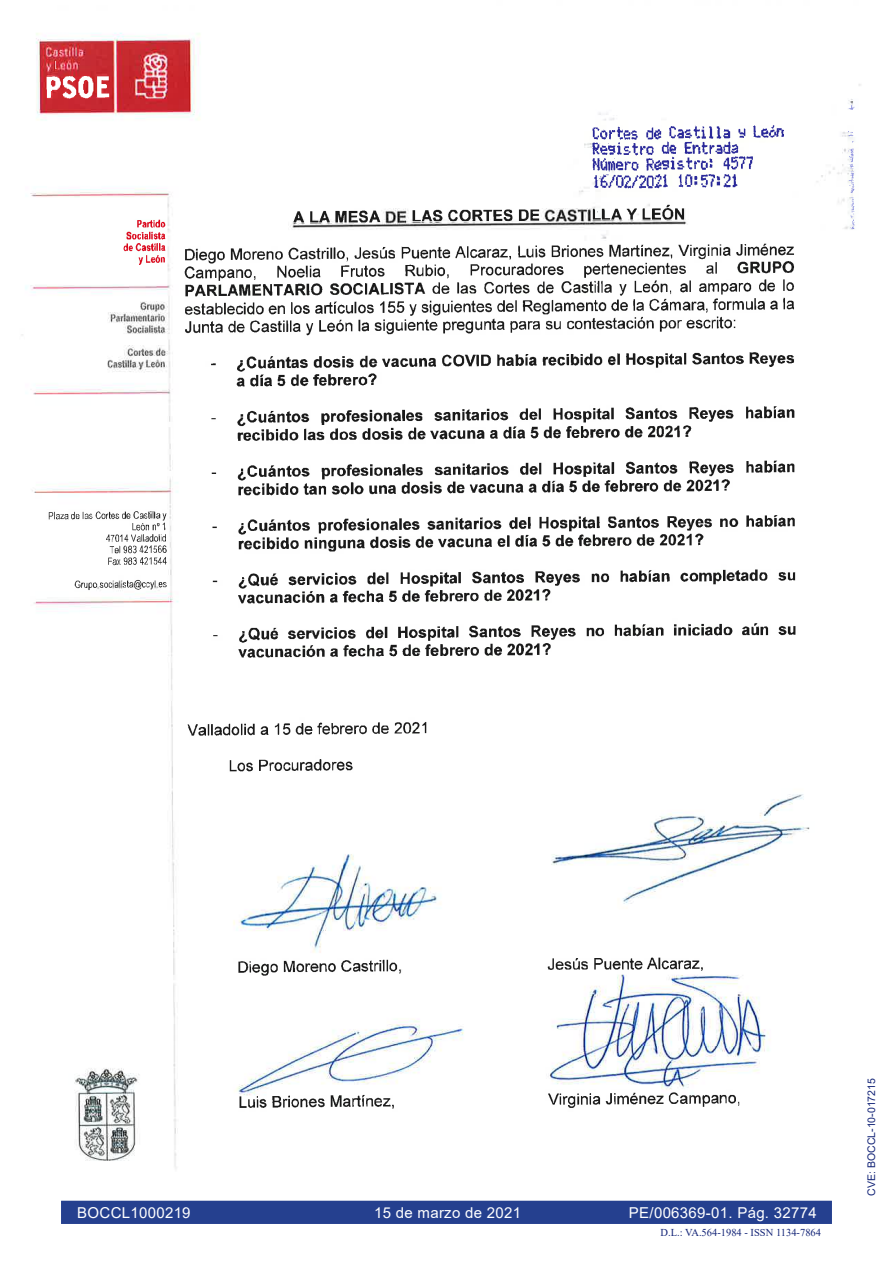
<style>
.page{position:relative;width:893px;height:1263px;background:#fff}
.page>*{position:absolute;margin:0;border:0;box-sizing:border-box;transform-origin:0 0}
.E_CVE{font:15px "Arial";letter-spacing:.02em;color:#fff}
.t1{font:10.5px "Times New Roman";color:#132477}
.t2{font:10.5px "Arial";color:#132477}
</style>
<div class="page">
<div style="left:60px;top:1200px;width:773px;height:25px;background:#25408f"></div>
<div style="left:60px;top:1199px;width:773px;height:26px;border:2px solid #fff"></div>
<img style="left:21px;top:32px;width:840px;height:1168px">
<img style="left:45px;top:47px;width:66px;height:52px">
<img style="left:587px;top:114px;width:197px;height:75px">
<img style="left:48px;top:204px;width:749px;height:905px">
<img style="left:847px;top:105px;width:8px;height:124px">
<img style="left:122px;top:219px;width:43px;height:45px">
<p class="E_CVE" style="left:77px;top:1202px;width:115px">BOCCL1000219</p>
<p class="E_CVE" style="left:374px;top:1202px;width:149px">15 de marzo de 2021</p>
<p class="E_CVE" style="left:629px;top:1202px;width:189px">PE/006369-01. Pág. 32774</p>
<p class="t1" style="left:661px;top:1225px;width:162px">D.L.: VA.564-1984 - ISSN 1134-7864</p>
<p class="t2" style="left:864px;top:1195px;width:119px;rotate:-90deg">CVE: BOCCL-10-017215</p>
</div>
